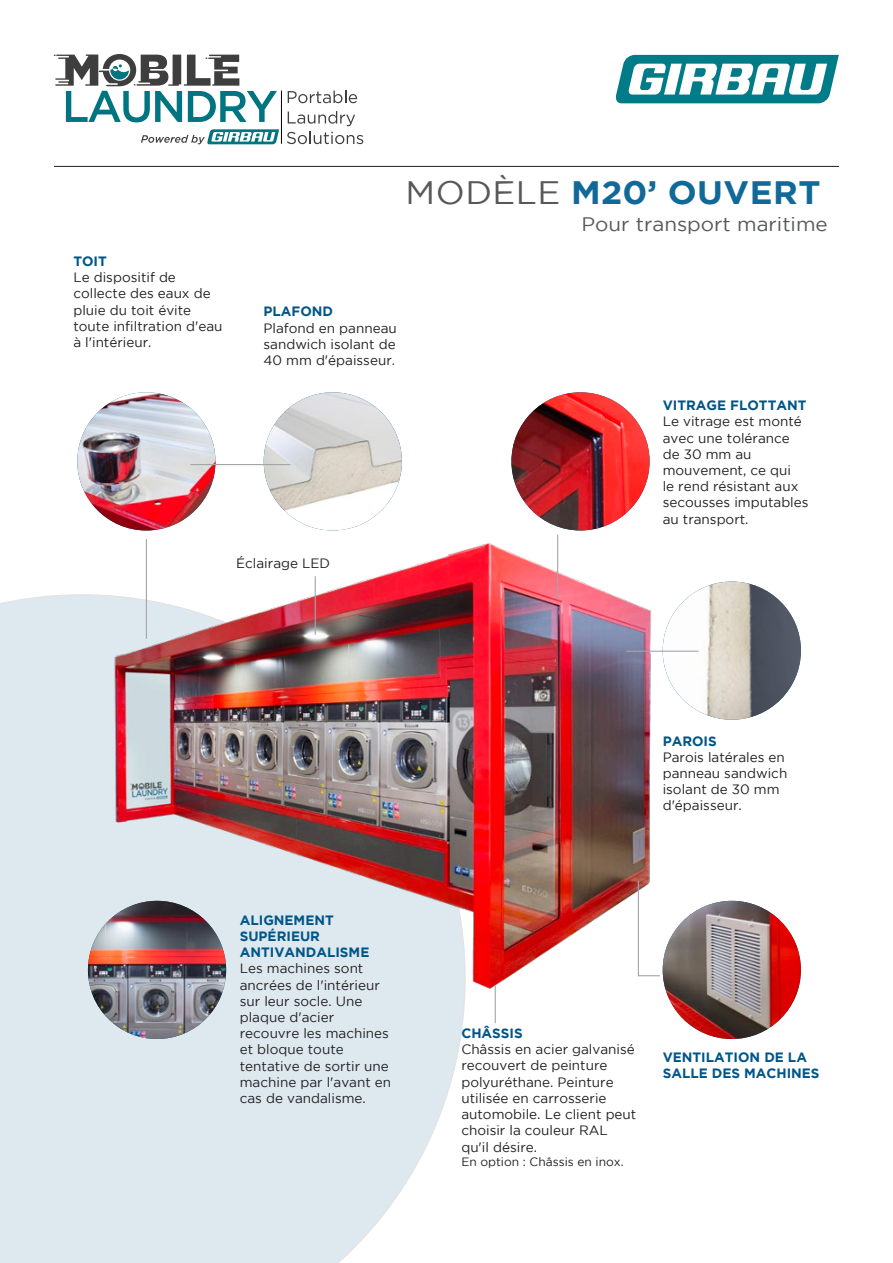
<style>
.page{position:relative;width:893px;height:1263px;background:#fff}
.page>*{position:absolute;margin:0;border:0;box-sizing:border-box;transform-origin:0 0}
.T1_ligth{font:700 32.4px "Gotham";letter-spacing:.015em;color:#116999;scale:1.06 1}
.T1_ligth-2{font:19.5px "Gotham";color:#57585a;scale:1.06 1}
.t1{font:13.5px/16.2px "Gotham";color:#231f20}
.t2{font:700 13.5px/16.2px "Gotham";color:#005587}
.t3{font:12px "Gotham";color:#231f20}
.s1{font-weight:400;color:#57585a}
</style>
<div class="page">
<svg style="left:0;top:594px;width:464px;height:669px;background:#e0eaf0"></svg>
<img style="left:94px;top:523px;width:580px;height:488px">
<img style="left:88px;top:901px;width:138px;height:138px;border-radius:69px">
<img style="left:77px;top:392px;width:138px;height:138px;border-radius:69px">
<img style="left:264px;top:392px;width:138px;height:138px;border-radius:69px">
<img style="left:511px;top:392px;width:139px;height:138px;border-radius:69px">
<img style="left:663px;top:581px;width:138px;height:139px;border-radius:69px">
<img style="left:663px;top:901px;width:138px;height:138px;border-radius:69px">
<hr style="left:146px;top:539px;width:1px;height:100px;background:#a4a5a9">
<hr style="left:190px;top:464px;width:100px;height:1px;background:#a4a5a9">
<hr style="left:557px;top:535px;width:1px;height:63px;background:#a4a5a9">
<hr style="left:626px;top:651px;width:72px;height:1px;background:#a4a5a9">
<hr style="left:638px;top:881px;width:1px;height:95px;background:#a4a5a9">
<svg style="left:639px;top:975px;width:21px;height:1px"></svg>
<hr style="left:315px;top:576px;width:1px;height:59px;background:#a4a5a9">
<hr style="left:495px;top:986px;width:1px;height:37px;background:#a4a5a9">
<hr style="left:54px;top:166px;width:785px;height:1px;background:#231f20">
<svg style="left:616px;top:55px;width:223px;height:48px"></svg>
<svg style="left:54px;top:54px;width:223px;height:68px"></svg>
<svg style="left:288px;top:91px;width:69px;height:12px"></svg>
<svg style="left:287px;top:111px;width:76px;height:33px"></svg>
<hr style="left:281px;top:91px;width:1px;height:53px;background:#000">
<svg style="left:141px;top:129px;width:138px;height:15px"></svg>
<p class="t2" style="left:73px;top:253px;width:35px">TOIT</p>
<p class="t1" style="left:73px;top:269px;width:151px">Le dispositif de collecte des eaux de pluie du toit évite toute infiltration d'eau à l'intérieur.</p>
<p class="T1_ligth" style="left:406px;top:173px;width:393px"><span class="s1">MODÈLE</span> M20’ OUVERT</p>
<p class="T1_ligth-2" style="left:582px;top:213px;width:234px">Pour transport maritime</p>
<p class="t2" style="left:263px;top:303px;width:71px">PLAFOND</p>
<p class="t1" style="left:263px;top:319px;width:135px;text-align:justify">Plafond en panneau sandwich isolant de 40 mm d'épaisseur.</p>
<p class="t1" style="left:236px;top:555px;width:95px">Éclairage LED</p>
<p class="t2" style="left:663px;top:397px;width:145px">VITRAGE FLOTTANT</p>
<p class="t1" style="left:663px;top:413px;width:147px">Le vitrage est monté avec une tolérance de 30 mm au mouvement, ce qui<br>le rend résistant aux secousses imputables au transport.</p>
<p class="t2" style="left:240px;top:911px;width:131px">ALIGNEMENT<br>SUPÉRIEUR<br>ANTIVANDALISME</p>
<p class="t1" style="left:240px;top:960px;width:153px">Les machines sont ancrées de l'intérieur sur leur socle. Une plaque d'acier recouvre les machines et bloque toute tentative de sortir une machine par l'avant en cas de vandalisme.</p>
<p class="t2" style="left:663px;top:732px;width:56px">PAROIS</p>
<p class="t1" style="left:663px;top:749px;width:126px">Parois latérales en panneau sandwich isolant de 30 mm d'épaisseur.</p>
<p class="t2" style="left:461px;top:1025px;width:63px">CHÂSSIS</p>
<p class="t1" style="left:461px;top:1041px;width:177px">Châssis en acier galvanisé recouvert de peinture polyuréthane. Peinture utilisée en carrosserie automobile. Le client peut choisir la couleur RAL qu'il désire.</p>
<p class="t3" style="left:461px;top:1155px;width:164px">En option : Châssis en inox.</p>
<p class="t2" style="left:663px;top:1048px;width:158px">VENTILATION DE LA<br>SALLE DES MACHINES</p>
</div>
